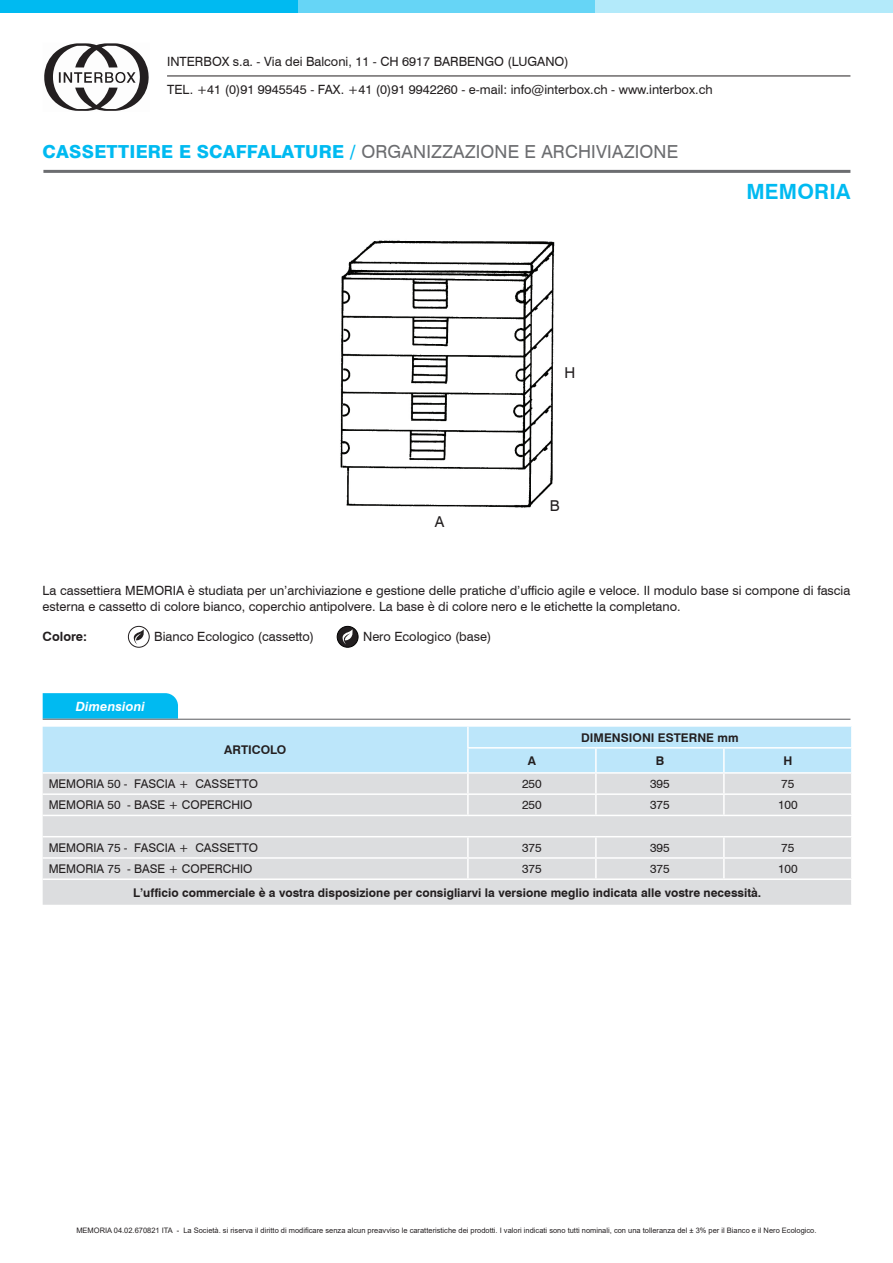
<style>
.page{position:relative;width:893px;height:1263px;background:#fff}
.page>*{position:absolute;margin:0;border:0;box-sizing:border-box;transform-origin:0 0}
.t1{font:700 21px "Swiss 721 BT";letter-spacing:.01em;color:#00baf1}
.t2{font:18px "Swiss 721 BT";letter-spacing:.01em;color:#6c6d70}
.t3{font:15px "Swiss 721 BT";color:#231f20}
.t4{font:12.75px/15.3px "Swiss 721 BT";color:#231f20}
.t5{font:italic 700 12.75px "Swiss 721 BT";letter-spacing:.01em;color:#fff}
.t6{font:700 12.75px "Swiss 721 BT";color:#231f20}
.t7{font:12px "Swiss 721 BT";color:#231f20}
.t8{font:700 12px "Swiss 721 BT";color:#231f20}
.t9{font:7.5px "Arial";color:#231f20}
.s1{font-weight:800;color:#00baf1}
</style>
<div class="page">
<div style="left:0;top:0;width:298px;height:13px;background:#00baf1"></div>
<div style="left:298px;top:0;width:297px;height:13px;background:#66d5f6"></div>
<div style="left:595px;top:0;width:298px;height:13px;background:#b3eafa"></div>
<hr style="left:43px;top:170px;width:807px;height:3px;background:#6c6d70">
<div style="left:43px;top:795px;width:808px;height:110px;background:#dcdddf"></div>
<hr style="left:43px;top:815px;width:425px;height:1px;background:#fff">
<hr style="left:43px;top:836px;width:425px;height:1px;background:#fff">
<hr style="left:43px;top:857px;width:425px;height:2px;background:#fff">
<hr style="left:43px;top:878px;width:425px;height:2px;background:#fff">
<hr style="left:467px;top:795px;width:2px;height:20px;background:#fff">
<hr style="left:468px;top:815px;width:128px;height:1px;background:#fff">
<hr style="left:468px;top:836px;width:128px;height:1px;background:#fff">
<hr style="left:467px;top:837px;width:2px;height:20px;background:#fff">
<hr style="left:468px;top:857px;width:128px;height:2px;background:#fff">
<svg style="left:467px;top:859px;width:2px;height:19px"></svg>
<hr style="left:468px;top:878px;width:128px;height:2px;background:#fff">
<hr style="left:595px;top:795px;width:2px;height:20px;background:#fff">
<hr style="left:596px;top:815px;width:128px;height:1px;background:#fff">
<hr style="left:596px;top:836px;width:128px;height:1px;background:#fff">
<hr style="left:595px;top:837px;width:2px;height:20px;background:#fff">
<hr style="left:596px;top:857px;width:128px;height:2px;background:#fff">
<svg style="left:595px;top:859px;width:2px;height:19px"></svg>
<hr style="left:596px;top:878px;width:128px;height:2px;background:#fff">
<hr style="left:723px;top:795px;width:2px;height:20px;background:#fff">
<hr style="left:724px;top:815px;width:129px;height:1px;background:#fff">
<hr style="left:724px;top:836px;width:129px;height:1px;background:#fff">
<hr style="left:723px;top:837px;width:2px;height:20px;background:#fff">
<hr style="left:724px;top:857px;width:129px;height:2px;background:#fff">
<svg style="left:723px;top:859px;width:2px;height:19px"></svg>
<hr style="left:724px;top:878px;width:129px;height:2px;background:#fff">
<svg style="left:43px;top:727px;width:808px;height:66px;background:#c7e4f2"></svg>
<hr style="left:467px;top:747px;width:129px;height:1px;background:#fff">
<hr style="left:467px;top:748px;width:2px;height:24px;background:#fff">
<hr style="left:595px;top:748px;width:2px;height:24px;background:#fff">
<hr style="left:468px;top:772px;width:128px;height:2px;background:#fff">
<svg style="left:43px;top:693px;width:135px;height:26px;background:#07baef"></svg>
<hr style="left:43px;top:719px;width:807px;height:1px;background:#6c6d70">
<img style="left:340px;top:240px;width:215px;height:268px">
<div style="left:128px;top:626px;width:21px;height:21px;border:1px solid #231f20;border-radius:50%"></div>
<svg style="left:133px;top:629px;width:12px;height:15px"></svg>
<div style="left:337px;top:626px;width:21px;height:21px;background:#231f20;border-radius:50%"></div>
<div style="left:337px;top:626px;width:21px;height:21px;border:1px solid #000;border-radius:50%"></div>
<svg style="left:342px;top:629px;width:12px;height:15px"></svg>
<svg style="left:44px;top:43px;width:105px;height:68px"></svg>
<hr style="left:167px;top:76px;width:683px;height:1px;background:#231f20">
<p class="t4" style="left:167px;top:54px;width:403px">INTERBOX s.a. - Via dei Balconi, 11 - CH 6917 BARBENGO (LUGANO)</p>
<p class="t4" style="left:167px;top:82px;width:547px">TEL. +41 (0)91 9945545 - FAX. +41 (0)91 9942260 - e-mail: info@interbox.ch - www.interbox.ch</p>
<h2 class="t2" style="left:43px;top:141px;width:637px"><span class="s1">CASSETTIERE E SCAFFALATURE /</span> ORGANIZZAZIONE E ARCHIVIAZIONE</h2>
<p class="t3" style="left:564px;top:364px;width:12px">H</p>
<p class="t3" style="left:435px;top:512px;width:11px">A</p>
<p class="t3" style="left:550px;top:496px;width:11px">B</p>
<h1 class="t1" style="left:746px;top:179px;width:106px">MEMORIA</h1>
<p class="t4" style="left:43px;top:583px;width:809px">La cassettiera MEMORIA è studiata per un’archiviazione e gestione delle pratiche d’ufficio agile e veloce. Il modulo base si compone di fascia esterna e cassetto di colore bianco, coperchio antipolvere. La base è di colore nero e le etichette la completano.</p>
<p class="t6" style="left:43px;top:629px;width:46px">Colore:</p>
<p class="t4" style="left:154px;top:629px;width:161px">Bianco Ecologico (cassetto)</p>
<p class="t4" style="left:363px;top:629px;width:130px">Nero Ecologico (base)</p>
<p class="t5" style="left:76px;top:699px;width:71px">Dimensioni</p>
<p class="t8" style="left:224px;top:743px;width:64px">ARTICOLO</p>
<p class="t8" style="left:581px;top:730px;width:159px">DIMENSIONI ESTERNE mm</p>
<p class="t8" style="left:528px;top:753px;width:10px">A</p>
<p class="t8" style="left:656px;top:753px;width:10px">B</p>
<p class="t8" style="left:783px;top:753px;width:10px">H</p>
<p class="t7" style="left:49px;top:776px;width:211px">MEMORIA 50 - FASCIA + CASSETTO</p>
<p class="t7" style="left:522px;top:776px;width:21px">250</p>
<p class="t7" style="left:650px;top:776px;width:21px">395</p>
<p class="t7" style="left:781px;top:776px;width:15px">75</p>
<p class="t7" style="left:49px;top:798px;width:205px">MEMORIA 50 - BASE + COPERCHIO</p>
<p class="t7" style="left:522px;top:798px;width:21px">250</p>
<p class="t7" style="left:650px;top:798px;width:21px">375</p>
<p class="t7" style="left:778px;top:798px;width:21px">100</p>
<p class="t7" style="left:49px;top:840px;width:211px">MEMORIA 75 - FASCIA + CASSETTO</p>
<p class="t7" style="left:522px;top:840px;width:21px">375</p>
<p class="t7" style="left:650px;top:840px;width:21px">395</p>
<p class="t7" style="left:781px;top:840px;width:15px">75</p>
<p class="t7" style="left:49px;top:861px;width:205px">MEMORIA 75 - BASE + COPERCHIO</p>
<p class="t7" style="left:522px;top:861px;width:21px">375</p>
<p class="t7" style="left:650px;top:861px;width:21px">375</p>
<p class="t7" style="left:778px;top:861px;width:21px">100</p>
<p class="t8" style="left:133px;top:885px;width:630px">L’ufficio commerciale è a vostra disposizione per consigliarvi la versione meglio indicata alle vostre necessità.</p>
<p class="t9" style="left:76px;top:1225px;width:742px">MEMORIA 04.02.670821 ITA - La Società. si riserva il diritto di modificare senza alcun preavviso le caratteristiche dei prodotti. I valori indicati sono tutti nominali, con una tolleranza del ± 3% per il Bianco e il Nero Ecologico.</p>
</div>
